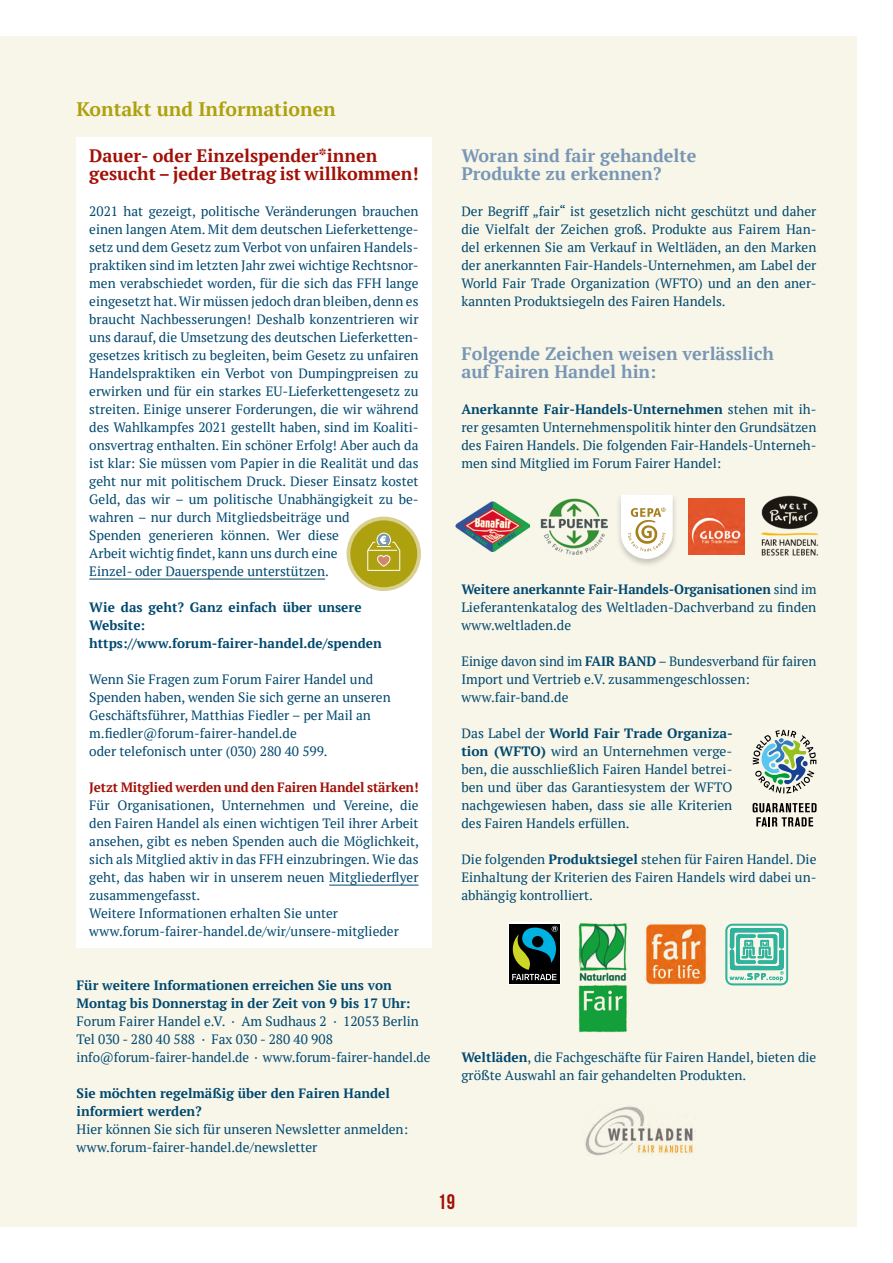
<style>
.page{position:relative;width:893px;height:1263px;background:#fff}
.page>*{position:absolute;margin:0;border:0;box-sizing:border-box;transform-origin:0 0}
.t1{font:700 21px "Bebas Neue";color:#a11007}
.t2{font:700 19.5px "PT Serif";color:#aea10f}
.t3{font:700 18px/18px "PT Serif";color:#7896b5}
.t4{font:700 18px/18px "PT Serif";color:#a11007}
.t5{font:13.5px/18px "PT Serif";color:#00486f}
.t6{font:700 13.5px/18px "PT Serif";color:#00486f}
.t7{font:700 13.5px "PT Serif";letter-spacing:-.01em;color:#a11007}
.s1{font-weight:700}
</style>
<div class="page">
<div style="left:0;top:36px;width:857px;height:1191px;background:#f8f6e9"></div>
<img style="left:585px;top:1106px;width:108px;height:49px">
<div style="left:77px;top:138px;width:355px;height:810px;background:#fff"></div>
<hr style="left:89px;top:579px;width:236px;height:1px;background:#00486f">
<hr style="left:329px;top:885px;width:90px;height:1px;background:#00486f">
<img style="left:456px;top:502px;width:73px;height:49px">
<img style="left:761px;top:495px;width:58px;height:61px">
<img style="left:541px;top:499px;width:66px;height:55px">
<img style="left:689px;top:499px;width:55px;height:55px">
<div style="left:615px;top:492px;width:63px;height:76px;background:#000;opacity:.2"></div>
<svg style="left:621px;top:495px;width:52px;height:64px;background:#f1ebde"></svg>
<svg style="left:753px;top:803px;width:63px;height:23px"></svg>
<svg style="left:753px;top:730px;width:63px;height:63px"></svg>
<img style="left:646px;top:923px;width:61px;height:62px">
<img style="left:578px;top:923px;width:49px;height:110px">
<div style="left:508px;top:923px;width:53px;height:62px;background:#fff"></div>
<div style="left:509px;top:924px;width:51px;height:60px;background:#000"></div>
<svg style="left:512px;top:926px;width:46px;height:54px"></svg>
<svg style="left:726px;top:924px;width:62px;height:61px"></svg>
<div style="left:348px;top:518px;width:71px;height:71px;background:#aea10f;border-radius:50%"></div>
<div style="left:347px;top:517px;width:74px;height:74px;border:4px solid #d9d08f;border-radius:50%"></div>
<svg style="left:367px;top:533px;width:33px;height:38px"></svg>
<h2 class="t2" style="left:77px;top:97px;width:261px">Kontakt und Informationen</h2>
<h3 class="t4" style="left:89px;top:146px;width:331px">Dauer- oder Einzelspender*innen gesucht – jeder Betrag ist willkommen!</h3>
<p class="t5" style="left:89px;top:202px;width:331px">2021 hat gezeigt, politische Veränderungen brauchen einen langen Atem. Mit dem deutschen Lieferkettenge&shy;setz und dem Gesetz zum Verbot von unfairen Handels&shy;praktiken sind im letzten Jahr zwei wichtige Rechtsnor&shy;men verabschiedet worden, für die sich das FFH lange eingesetzt hat. Wir müssen jedoch dran bleiben, denn es braucht Nachbesserungen! Deshalb konzentrieren wir uns darauf, die Umsetzung des deutschen Lieferketten&shy;gesetzes kritisch zu begleiten, beim Gesetz zu unfairen Handelspraktiken ein Verbot von Dumpingpreisen zu erwirken und für ein starkes EU-Lieferkettengesetz zu streiten. Einige unserer Forderungen, die wir während des Wahlkampfes 2021 gestellt haben, sind im Koaliti&shy;onsvertrag enthalten. Ein schöner Erfolg! Aber auch da ist klar: Sie müssen vom Papier in die Realität und das geht nur mit politischem Druck. Dieser Einsatz kostet Geld, das wir – um politische Unabhängigkeit zu be&shy;wahren – nur durch Mitgliedsbeiträge und<br>Spenden generieren können. Wer diese<br>Arbeit wichtig findet, kann uns durch eine<br>Einzel- oder Dauerspende unterstützen.</p>
<p class="t6" style="left:89px;top:598px;width:294px">Wie das geht? Ganz einfach über unsere<br>Website: https://www.forum-fairer-handel.de/spenden</p>
<p class="t5" style="left:89px;top:670px;width:303px">Wenn Sie Fragen zum Forum Fairer Handel und Spenden haben, wenden Sie sich gerne an unseren Geschäftsführer, Matthias Fiedler – per Mail an m.fiedler@forum-fairer-handel.de<br>oder telefonisch unter (030) 280 40 599.</p>
<p class="t7" style="left:89px;top:778px;width:331px">Jetzt Mitglied werden und den Fairen Handel stärken!</p>
<p class="t5" style="left:89px;top:796px;width:331px">Für Organisationen, Unternehmen und Vereine, die den Fairen Handel als einen wichtigen Teil ihrer Arbeit ansehen, gibt es neben Spenden auch die Möglichkeit, sich als Mitglied aktiv in das FFH einzubringen. Wie das geht, das haben wir in unserem neuen Mitgliederflyer zusammengefasst.<br>Weitere Informationen erhalten Sie unter www.forum-fairer-handel.de/wir/unsere-mitglieder</p>
<h3 class="t3" style="left:461px;top:146px;width:237px">Woran sind fair gehandelte<br>Produkte zu erkennen?</h3>
<p class="t5" style="left:461px;top:202px;width:357px;text-align:justify">Der Begriff „fair“ ist gesetzlich nicht geschützt und daher die Vielfalt der Zeichen groß. Produkte aus Fairem Han&shy;del erkennen Sie am Verkauf in Weltläden, an den Marken der anerkannten Fair-Handels-Unternehmen, am Label der World Fair Trade Organization (WFTO) und an den aner&shy;kannten Produktsiegeln des Fairen Handels.</p>
<h3 class="t3" style="left:461px;top:344px;width:314px">Folgende Zeichen weisen verlässlich auf Fairen Handel hin:</h3>
<p class="t5" style="left:461px;top:400px;width:357px;text-align:justify"><span class="s1">Anerkannte Fair-Handels-Unternehmen</span> stehen mit ih&shy;rer gesamten Unternehmenspolitik hinter den Grundsätzen des Fairen Handels. Die folgenden Fair-Handels-Unterneh&shy;men sind Mitglied im Forum Fairer Handel:</p>
<p class="t5" style="left:461px;top:580px;width:357px;text-align:justify"><span class="s1">Weitere anerkannte Fair-Handels-Organisationen</span> sind im Lieferantenkatalog des Weltladen-Dachverband zu finden www.weltladen.de</p>
<p class="t5" style="left:461px;top:652px;width:357px">Einige davon sind im <span class="s1">FAIR BAND</span> – Bundesverband für fairen<br>Import und Vertrieb e.V. zusammengeschlossen: www.fair-band.de</p>
<p class="t5" style="left:461px;top:724px;width:273px;text-align:justify">Das Label der <span class="s1">World Fair Trade Organiza&shy;tion (WFTO)</span> wird an Unternehmen verge&shy;ben, die ausschließlich Fairen Handel betrei&shy;ben und über das Garantiesystem der WFTO nachgewiesen haben, dass sie alle Kriterien des Fairen Handels erfüllen.</p>
<p class="t5" style="left:461px;top:850px;width:357px;text-align:justify">Die folgenden <span class="s1">Produktsiegel</span> stehen für Fairen Handel. Die Einhaltung der Kriterien des Fairen Handels wird dabei un&shy;abhängig kontrolliert.</p>
<p class="t6" style="left:77px;top:976px;width:335px">Für weitere Informationen erreichen Sie uns von<br>Montag bis Donnerstag in der Zeit von 9 bis 17 Uhr:</p>
<p class="t5" style="left:77px;top:1012px;width:356px">Forum Fairer Handel e.V. · Am Sudhaus 2 · 12053 Berlin<br>Tel 030 - 280 40 588 · Fax 030 - 280 40 908 info@forum-fairer-handel.de · www.forum-fairer-handel.de</p>
<p class="t6" style="left:77px;top:1084px;width:315px">Sie möchten regelmäßig über den Fairen Handel informiert werden?</p>
<p class="t5" style="left:77px;top:1120px;width:333px">Hier können Sie sich für unseren Newsletter anmelden: www.forum-fairer-handel.de/newsletter</p>
<p class="t5" style="left:461px;top:1048px;width:357px"><span class="s1">Weltläden</span>, die Fachgeschäfte für Fairen Handel, bieten die größte Auswahl an fair gehandelten Produkten.</p>
<h1 class="t1" style="left:438px;top:1190px;width:19px">19</h1>
</div>
